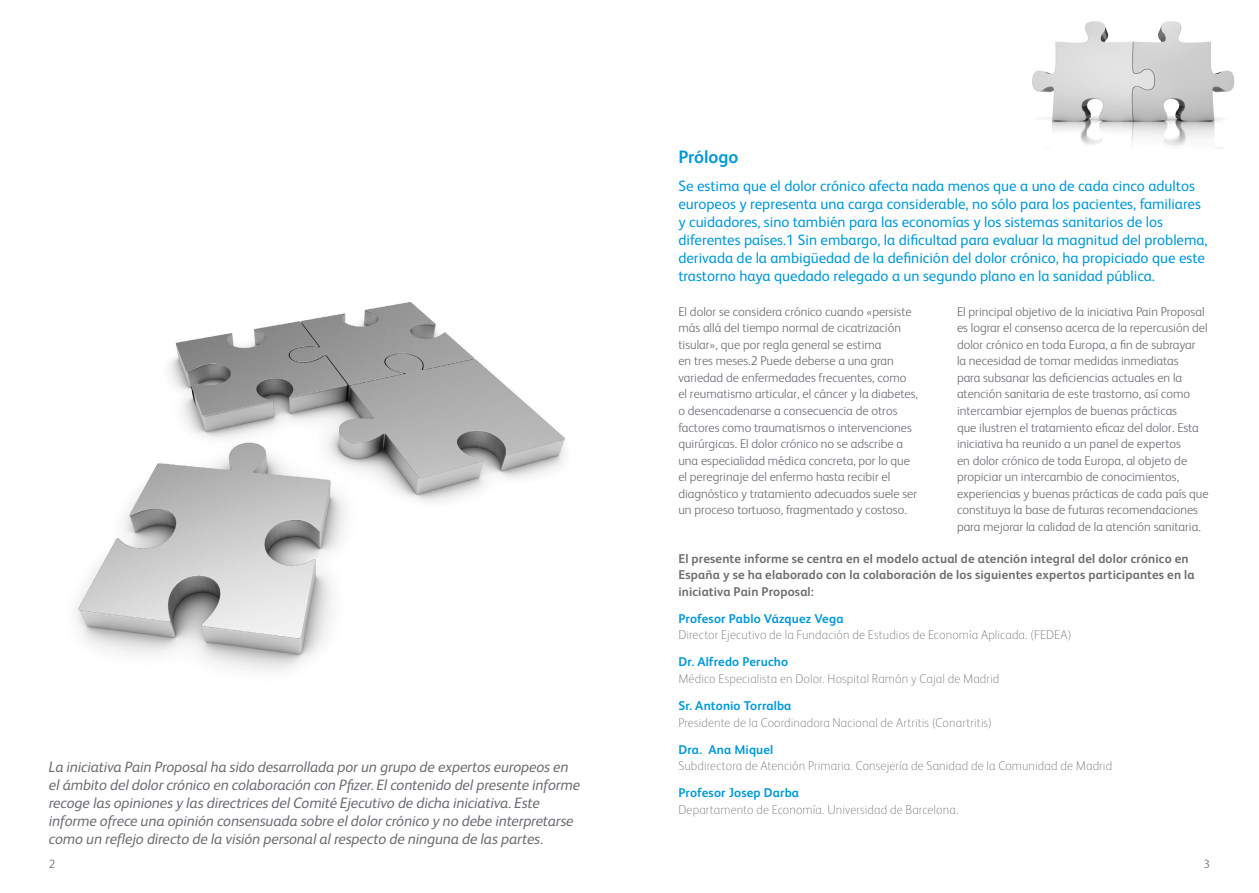
<style>
.page{position:relative;width:1259px;height:893px;background:#fff}
.page>*{position:absolute;margin:0;border:0;box-sizing:border-box;transform-origin:0 0}
.Sub_head_12pt_bold{font:700 18px "FS Albert";color:#0099d8}
.body_copy{font:15px/18px "FS Albert";color:#0099d8}
.t1{font:italic 15px/18px "FS Albert";letter-spacing:-.01em;color:#6c6d70}
.body_copy-2{font:300 12.75px/16.5px "FS Albert";color:#6c6d70}
.t2{font:100 12.75px/16.5px "FS Albert";letter-spacing:.01em;color:#6c6d70}
.t3{font:700 12.75px/16.5px "FS Albert";letter-spacing:.01em;color:#6c6d70}
.t4{font:300 12px "FS Albert";color:#6c6d70}
.s1{font-weight:700;color:#0099d8}
</style>
<div class="page">
<img style="left:1032px;top:21px;width:203px;height:128px">
<img style="left:75px;top:302px;width:490px;height:369px">
<p class="t1" style="left:49px;top:757px;width:533px">La iniciativa Pain Proposal ha sido desarrollada por un grupo de expertos europeos en el ámbito del dolor crónico en colaboración con Pfizer. El contenido del presente informe recoge las opiniones y las directrices del Comité Ejecutivo de dicha iniciativa. Este informe ofrece una opinión consensuada sobre el dolor crónico y no debe interpretarse como un reflejo directo de la visión personal al respecto de ninguna de las partes.</p>
<p class="Sub_head_12pt_bold" style="left:678px;top:144px;width:62px">Prólogo</p>
<p class="body_copy" style="left:678px;top:176px;width:531px">Se estima que el dolor crónico afecta nada menos que a uno de cada cinco adultos europeos y representa una carga considerable, no sólo para los pacientes, familiares y cuidadores, sino también para las economías y los sistemas sanitarios de los diferentes países.1 Sin embargo, la dificultad para evaluar la magnitud del problema, derivada de la ambigüedad de la definición del dolor crónico, ha propiciado que este trastorno haya quedado relegado a un segundo plano en la sanidad pública.</p>
<p class="body_copy-2" style="left:678px;top:303px;width:241px">El dolor se considera crónico cuando «persiste más allá del tiempo normal de cicatrización tisular», que por regla general se estima<br>en tres meses.2 Puede deberse a una gran variedad de enfermedades frecuentes, como el reumatismo articular, el cáncer y la diabetes, o desencadenarse a consecuencia de otros factores como traumatismos o intervenciones quirúrgicas. El dolor crónico no se adscribe a una especialidad médica concreta, por lo que el peregrinaje del enfermo hasta recibir el diagnóstico y tratamiento adecuados suele ser un proceso tortuoso, fragmentado y costoso.</p>
<p class="body_copy-2" style="left:957px;top:303px;width:253px">El principal objetivo de la iniciativa Pain Proposal es lograr el consenso acerca de la repercusión del dolor crónico en toda Europa, a fin de subrayar<br>la necesidad de tomar medidas inmediatas<br>para subsanar las deficiencias actuales en la atención sanitaria de este trastorno, así como intercambiar ejemplos de buenas prácticas<br>que ilustren el tratamiento eficaz del dolor. Esta iniciativa ha reunido a un panel de expertos<br>en dolor crónico de toda Europa, al objeto de propiciar un intercambio de conocimientos, experiencias y buenas prácticas de cada país que constituya la base de futuras recomendaciones para mejorar la calidad de la atención sanitaria.</p>
<p class="t3" style="left:678px;top:549px;width:518px">El presente informe se centra en el modelo actual de atención integral del dolor crónico en<br>España y se ha elaborado con la colaboración de los siguientes expertos participantes en la iniciativa Pain Proposal:</p>
<p class="t2" style="left:678px;top:610px;width:394px"><span class="s1">Profesor Pablo Vázquez Vega<br></span>Director Ejecutivo de la Fundación de Estudios de Economía Aplicada. (FEDEA)</p>
<p class="t2" style="left:678px;top:653px;width:322px"><span class="s1">Dr. Alfredo Perucho<br></span>Médico Especialista en Dolor. Hospital Ramón y Cajal de Madrid</p>
<p class="t2" style="left:678px;top:697px;width:315px"><span class="s1">Sr. Antonio Torralba<br></span>Presidente de la Coordinadora Nacional de Artritis (Conartritis)</p>
<p class="t2" style="left:678px;top:740px;width:435px"><span class="s1">Dra. Ana Miquel<br></span>Subdirectora de Atención Primaria. Consejería de Sanidad de la Comunidad de Madrid</p>
<p class="t2" style="left:678px;top:784px;width:281px"><span class="s1">Profesor Josep Darba<br></span>Departamento de Economía. Universidad de Barcelona.</p>
<p class="t4" style="left:49px;top:856px;width:8px">2</p>
<p class="t4" style="left:1203px;top:856px;width:8px">3</p>
</div>
